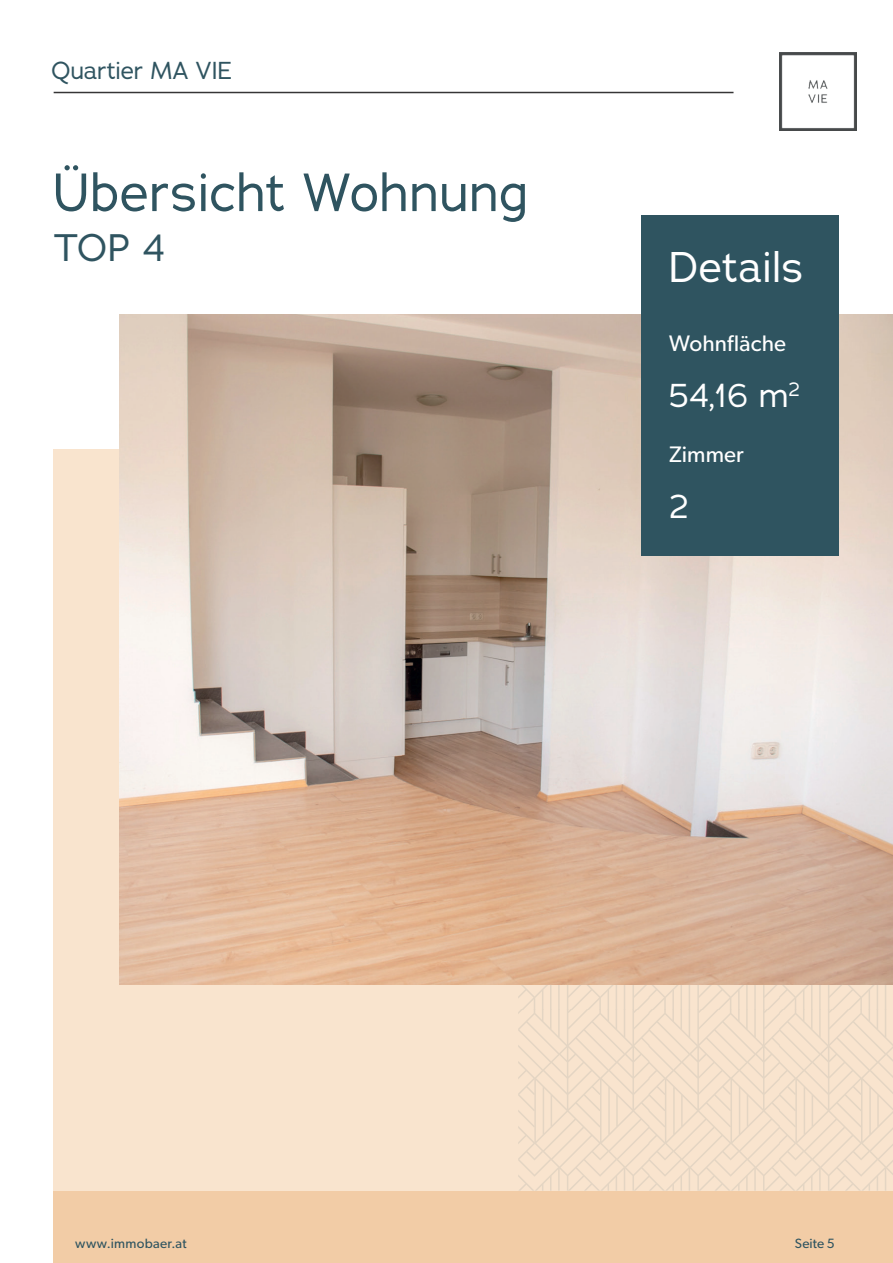
<style>
.page{position:relative;width:893px;height:1263px;background:#fff}
.page>*{position:absolute;margin:0;border:0;box-sizing:border-box;transform-origin:0 0}
.t1{font:52.5px "Adrianna";letter-spacing:.01em;color:#2f5460}
.t2{font:42px "Adrianna";letter-spacing:.005em;color:#fff}
.t3{font:37.5px "Adrianna";color:#2f5460}
.t4{font:33px "Adrianna";color:#fff}
.t5{font:24px "Adrianna";letter-spacing:-.005em;color:#2f5460}
.t6{font:22.5px "Gibson";letter-spacing:.005em;color:#fff}
.t7{font:13.5px "Gibson";letter-spacing:.02em;color:#2f5460}
</style>
<div class="page">
<div style="left:54px;top:1191px;width:839px;height:72px;background:#f2cca6"></div>
<hr style="left:54px;top:92px;width:679px;height:1px;background:#363536">
<img style="left:779px;top:53px;width:78px;height:77px">
<div style="left:54px;top:449px;width:839px;height:742px;background:#f9e4ce"></div>
<svg style="left:518px;top:984px;width:375px;height:207px"></svg>
<img style="left:119px;top:314px;width:774px;height:670px">
<div style="left:641px;top:216px;width:198px;height:340px;background:#2f5460"></div>
<h3 class="t5" style="left:51px;top:55px;width:182px">Quartier MA VIE</h3>
<h1 class="t1" style="left:54px;top:159px;width:476px">Übersicht Wohnung</h1>
<h3 class="t3" style="left:54px;top:223px;width:113px">TOP 4</h3>
<h2 class="t2" style="left:669px;top:240px;width:136px">Details</h2>
<h3 class="t6" style="left:669px;top:330px;width:119px">WohnfIäche</h3>
<h3 class="t4" style="left:669px;top:374px;width:132px">54,16 m<sup>2</sup></h3>
<h3 class="t6" style="left:669px;top:441px;width:76px">Zimmer</h3>
<h3 class="t4" style="left:669px;top:485px;width:21px">2</h3>
<p class="t7" style="left:75px;top:1235px;width:113px">www.immobaer.at</p>
<p class="t7" style="left:795px;top:1235px;width:41px">Seite 5</p>
</div>
